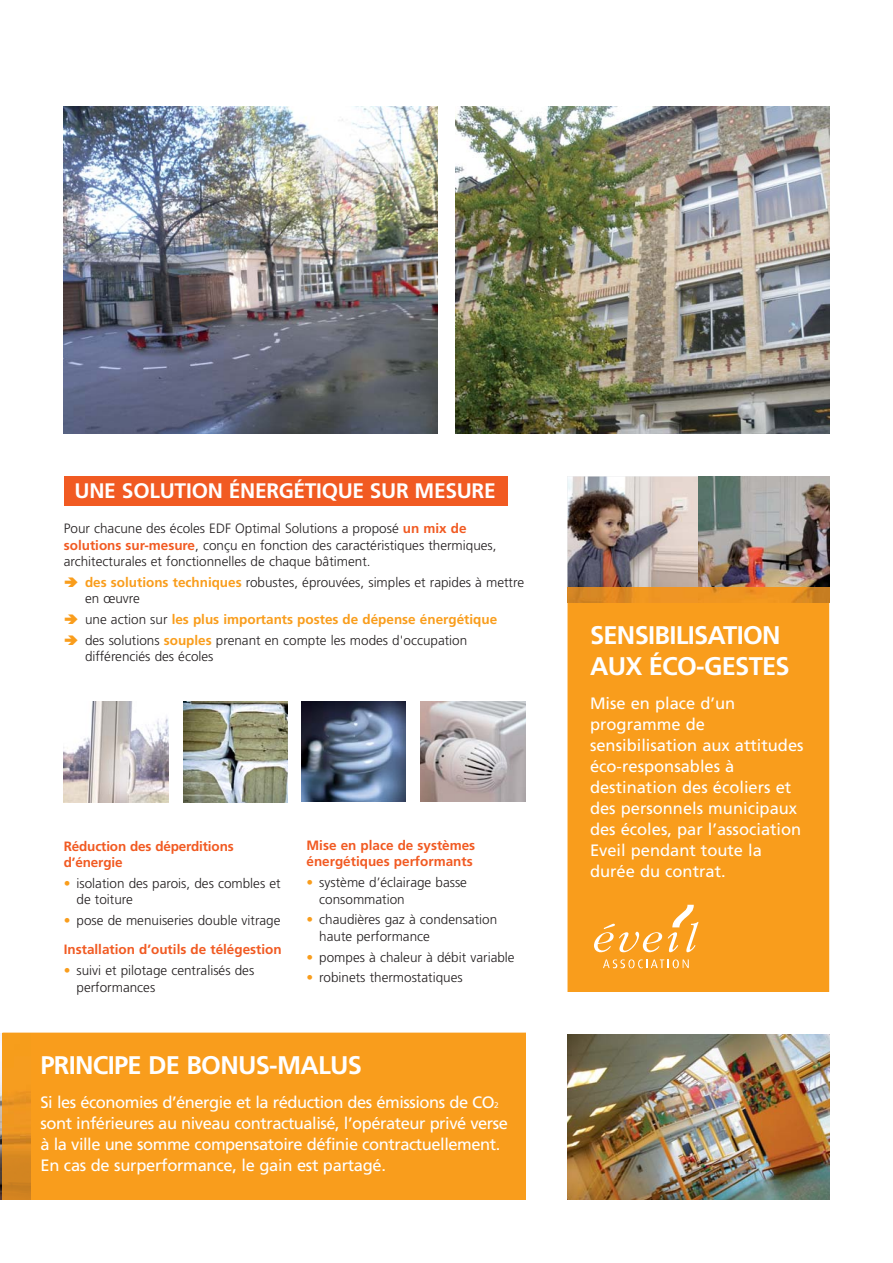
<style>
.page{position:relative;width:893px;height:1263px;background:#fff}
.page>*{position:absolute;margin:0;border:0;box-sizing:border-box;transform-origin:0 0}
.t1{font:700 25.5px/30.6px "Frutiger";letter-spacing:-.03em;color:#fff}
.t2{font:700 21px "Frutiger";letter-spacing:-.015em;color:#fff}
.t3{font:16.5px/21px "Frutiger";letter-spacing:-.015em;color:#fff}
.t4{font:300 13.5px/16.5px "Frutiger";color:#231f20}
.t5{font:700 13.5px/16.5px "Frutiger";color:#f15a22}
.s1{font-weight:700;color:#f15a22}
.s2{font-weight:700;color:#f99d1c}
.s3{color:#f99d1c}
.s4{font-weight:300;color:#f99d1c}
.s5{font-weight:300;color:#231f20}
.s6{font-size:8.25px}
</style>
<div class="page">
<div style="left:64px;top:476px;width:444px;height:30px;background:#f15a22"></div>
<img style="left:64px;top:106px;width:374px;height:328px">
<img style="left:455px;top:106px;width:374px;height:328px">
<img style="left:0;top:1034px;width:2px;height:165px">
<div style="left:2px;top:1032px;width:523px;height:167px;background:#f99d1c"></div>
<img style="left:567px;top:1034px;width:262px;height:165px">
<img style="left:183px;top:702px;width:105px;height:100px">
<img style="left:421px;top:701px;width:104px;height:100px">
<img style="left:64px;top:702px;width:104px;height:100px">
<img style="left:301px;top:701px;width:105px;height:100px">
<img style="left:567px;top:476px;width:132px;height:111px">
<img style="left:699px;top:476px;width:130px;height:111px">
<div style="left:567px;top:603px;width:262px;height:388px;background:#f99d1c"></div>
<img style="left:567px;top:587px;width:262px;height:16px">
<svg style="left:594px;top:924px;width:68px;height:28px;background:#fab04a"></svg>
<svg style="left:668px;top:905px;width:30px;height:47px"></svg>
<svg style="left:603px;top:959px;width:86px;height:9px"></svg>
<h2 class="t2" style="left:74px;top:483px;width:423px">UNE SOLUTION ÉNERGÉTIQUE SUR MESURE</h2>
<p class="t4" style="left:64px;top:521px;width:434px">Pour chacune des écoles EDF Optimal Solutions a proposé <span class="s1">un mix de solutions sur-mesure</span>, conçu en fonction des caractéristiques thermiques, architecturales et fonctionnelles de chaque bâtiment.</p>
<p class="t4" style="left:85px;top:575px;width:441px"><span class="s2">des solutions techniques</span> robustes, éprouvées, simples et rapides à mettre en œuvre</p>
<p class="t4" style="left:85px;top:610px;width:414px;line-height:20.7px">une action sur <span class="s2">les plus importants postes de dépense énergétique </span>des solutions <span class="s2">souples</span> prenant en compte les modes d'occupation</p>
<p class="t4" style="left:85px;top:649px;width:130px">différenciés des écoles</p>
<p class="t5" style="left:64px;top:839px;width:171px">Réduction des déperditions d’énergie</p>
<p class="t4" style="left:77px;top:876px;width:206px;text-indent:-13px"><span class="s3">•</span> isolation des parois, des combles et de toiture</p>
<p class="t5" style="left:64px;top:907px;width:219px;line-height:29.2px"><span class="s4">•</span> <span class="s5">pose de menuiseries double vitrage<br></span>Installation d’outils de télégestion</p>
<p class="t4" style="left:77px;top:963px;width:179px;text-indent:-13px"><span class="s3">•</span> suivi et pilotage centralisés des performances</p>
<p class="t5" style="left:307px;top:838px;width:170px">Mise en place de systèmes énergétiques performants</p>
<p class="t4" style="left:319px;top:875px;width:149px;text-indent:-13px"><span class="s3">•</span> système d’éclairage basse consommation</p>
<p class="t4" style="left:319px;top:912px;width:179px;text-indent:-13px"><span class="s3">•</span> chaudières gaz à condensation haute performance</p>
<p class="t4" style="left:307px;top:950px;width:210px"><span class="s3">•</span> pompes à chaleur à débit variable</p>
<p class="t4" style="left:307px;top:970px;width:158px"><span class="s3">•</span> robinets thermostatiques</p>
<h1 class="t1" style="left:41px;top:1052px;width:323px">PRINCIPE DE BONUS-MALUS</h1>
<p class="t3" style="left:41px;top:1093px;width:469px">Si les économies d’énergie et la réduction des émissions de CO<span class="s6">2 </span>sont inférieures au niveau contractualisé, l’opérateur privé verse à la ville une somme compensatoire définie contractuellement.<br>En cas de surperformance, le gain est partagé.</p>
<h1 class="t1" style="left:590px;top:622px;width:201px">SENSIBILISATION<br>AUX ÉCO-GESTES</h1>
<p class="t3" style="left:590px;top:694px;width:215px">Mise en place d’un programme de sensibilisation aux attitudes éco-responsables à destination des écoliers et des personnels municipaux des écoles, par l’association<br>Eveil pendant toute la durée du contrat.</p>
</div>
